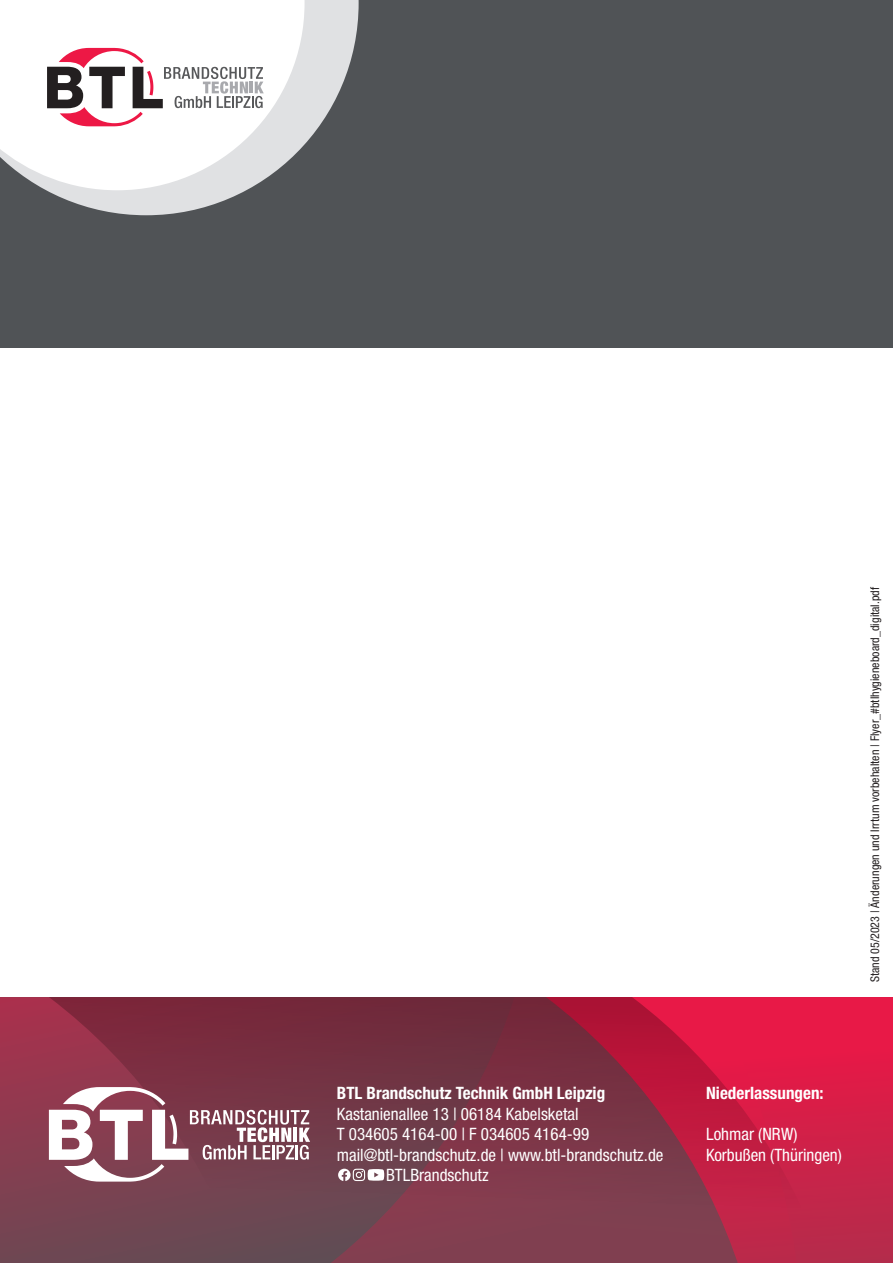
<style>
.page{position:relative;width:893px;height:1263px;background:#505356}
.page>*{position:absolute;margin:0;border:0;box-sizing:border-box;transform-origin:0 0}
.t1{font:condensed 17.1px/20.4px "Helvetica Neue";color:#fff}
.t2{font:700 condensed 17.1px "Helvetica Neue";color:#fff}
.t3{font:condensed 12px "Helvetica Neue";color:#231f20}
</style>
<div class="page">
<svg style="left:46px;top:0;width:313px;height:215px"></svg>
<svg style="left:0;top:0;width:305px;height:190px;background:#f1f1f2"></svg>
<svg style="left:47px;top:48px;width:217px;height:78px;background:#d1c2c5"></svg>
<div style="left:0;top:349px;width:893px;height:648px;background:#fff"></div>
<svg style="left:0;top:997px;width:49px;height:266px;background:#8b3b4f"></svg>
<svg style="left:827px;top:997px;width:66px;height:266px;background:#d12048"></svg>
<svg style="left:49px;top:997px;width:778px;height:266px;background:#8c3147"></svg>
<svg style="left:49px;top:1087px;width:261px;height:94px;background:#a37682"></svg>
<svg style="left:338px;top:1169px;width:46px;height:12px"></svg>
<p class="t2" style="left:337px;top:1083px;width:270px">BTL Brandschutz Technik GmbH Leipzig</p>
<p class="t1" style="left:337px;top:1103px;width:243px">Kastanienallee 13 | 06184 Kabelsketal</p>
<p class="t1" style="left:337px;top:1124px;width:254px">T 034605 4164-00 | F 034605 4164-99</p>
<p class="t1" style="left:337px;top:1144px;width:328px">mail@btl-brandschutz.de | www.btl-brandschutz.de</p>
<p class="t1" style="left:386px;top:1165px;width:104px">BTLBrandschutz</p>
<p class="t3" style="left:868px;top:982px;width:397px;rotate:-90deg">Stand 05/2023 | Änderungen und Irrtum vorbehalten | Flyer_#btlhygieneboard_digital.pdf</p>
<p class="t2" style="left:706px;top:1083px;width:119px">Niederlassungen:</p>
<p class="t1" style="left:706px;top:1124px;width:137px">Lohmar (NRW)<br>Korbußen (Thüringen)</p>
</div>
